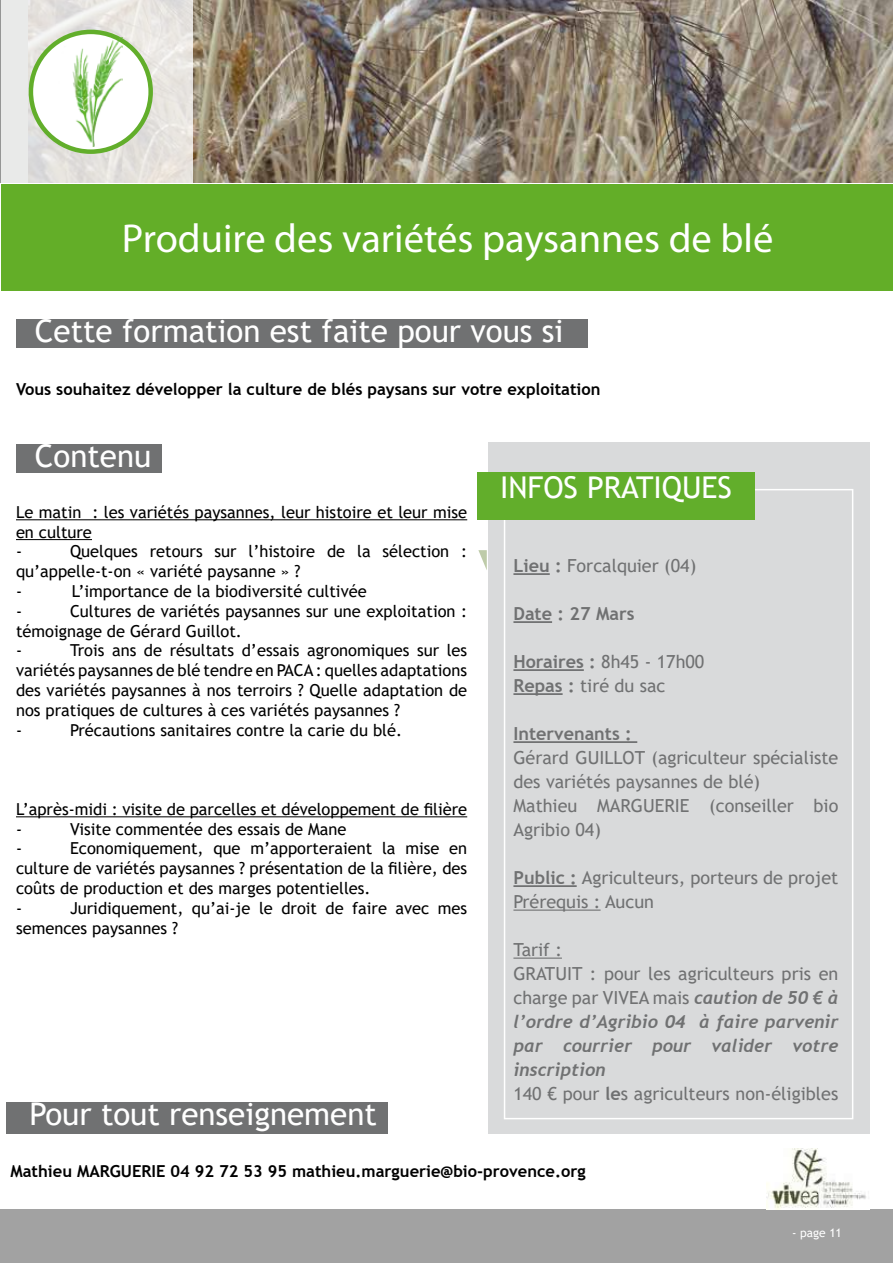
<style>
.page{position:relative;width:893px;height:1263px;background:#fff}
.page>*{position:absolute;margin:0;border:0;box-sizing:border-box;transform-origin:0 0}
.t1{font:40.5px "Myriad Pro";color:#fff}
.t2{font:31.35px "Trebuchet MS";color:#fff}
.t3{font:30px "Trebuchet MS";color:#fff}
.t4{font:18px/24px "Trebuchet MS";color:#707172}
.t5{font:italic 700 18px/24px "Trebuchet";color:#707172;text-align:justify}
.t6{font:700 18px "Trebuchet MS";color:#707172}
.t7{font:16.5px/19.8px "Trebuchet MS";color:#000}
.t8{font:700 16.5px "Trebuchet MS";color:#000}
.t9{font:italic 16.5px "Trebuchet MS";color:#000}
.t10{font:12px "Trebuchet MS";color:#fff}
.s1{font-weight:700}
.s2{font-family:"Trebuchet";font-weight:700;font-style:italic}
</style>
<div class="page">
<div style="left:0;top:1210px;width:893px;height:53px;background:#a2a2a2"></div>
<img style="left:192px;top:0;width:701px;height:183px">
<svg style="left:1px;top:0;width:191px;height:183px;background:#e5e4df"></svg>
<div style="left:488px;top:442px;width:382px;height:691px;background:#d9dadb"></div>
<div style="left:504px;top:489px;width:349px;height:630px;border:2px solid #fff"></div>
<hr style="left:513px;top:573px;width:37px;height:2px;background:#707172">
<hr style="left:513px;top:621px;width:39px;height:2px;background:#707172">
<hr style="left:513px;top:669px;width:71px;height:2px;background:#707172">
<hr style="left:513px;top:693px;width:50px;height:2px;background:#707172">
<hr style="left:513px;top:741px;width:124px;height:2px;background:#707172">
<hr style="left:513px;top:885px;width:64px;height:2px;background:#707172">
<hr style="left:513px;top:909px;width:88px;height:2px;background:#707172">
<hr style="left:513px;top:957px;width:49px;height:2px;background:#707172">
<svg style="left:478px;top:550px;width:9px;height:20px"></svg>
<div style="left:16px;top:444px;width:146px;height:28px;background:#707172"></div>
<div style="left:16px;top:319px;width:571px;height:28px;background:#707172"></div>
<div style="left:7px;top:1102px;width:381px;height:31px;background:#707172"></div>
<hr style="left:16px;top:519px;width:451px;height:1px;background:#000">
<hr style="left:16px;top:539px;width:76px;height:1px;background:#000">
<hr style="left:16px;top:816px;width:451px;height:1px;background:#000">
<img style="left:766px;top:1148px;width:100px;height:62px">
<svg style="left:31px;top:32px;width:120px;height:120px"></svg>
<div style="left:29px;top:30px;width:124px;height:124px;border:4px solid #62ae2b;border-radius:50%"></div>
<img style="left:16px;top:37px;width:107px;height:109px">
<div style="left:1px;top:184px;width:892px;height:106px;background:#63ae28"></div>
<div style="left:477px;top:472px;width:278px;height:47px;background:#62ae2b"></div>
<h1 class="t1" style="left:122px;top:214px;width:653px">Produire des variétés paysannes de blé</h1>
<h2 class="t2" style="left:35px;top:311px;width:530px">Cette formation est faite pour vous si</h2>
<p class="t8" style="left:16px;top:379px;width:586px">Vous souhaitez développer la culture de blés paysans sur votre exploitation</p>
<h2 class="t2" style="left:35px;top:436px;width:118px">Contenu</h2>
<p class="t7" style="left:16px;top:502px;width:453px">Le matin : les variétés paysannes, leur histoire et leur mise en culture<br>-</p>
<p class="t7" style="left:16px;top:541px;width:453px;text-indent:54px">Quelques retours sur l’histoire de la sélection : qu’appelle-t-on « variété paysanne » ?<br>-</p>
<p class="t7" style="left:72px;top:581px;width:297px">L’importance de la biodiversité cultivée</p>
<p class="t7" style="left:16px;top:601px;width:453px;text-indent:54px">Cultures de variétés paysannes sur une exploitation : témoignage de Gérard Guillot.<br>-</p>
<p class="t7" style="left:16px;top:601px;width:8px">-</p>
<p class="t7" style="left:16px;top:640px;width:453px;text-indent:54px">Trois ans de résultats d’essais agronomiques sur les variétés paysannes de blé tendre en PACA : quelles adaptations des variétés paysannes à nos terroirs ? Quelle adaptation de nos pratiques de cultures à ces variétés paysannes ?<br>-</p>
<p class="t7" style="left:70px;top:720px;width:334px">Précautions sanitaires contre la carie du blé.</p>
<p class="t7" style="left:16px;top:799px;width:453px">L’après-midi : visite de parcelles et développement de filière</p>
<p class="t9" style="left:16px;top:818px;width:8px">-</p>
<p class="t7" style="left:70px;top:819px;width:278px">Visite commentée des essais de Mane</p>
<p class="t7" style="left:16px;top:838px;width:8px">-</p>
<p class="t7" style="left:16px;top:838px;width:453px;text-indent:54px">Economiquement, que m’apporteraient la mise en culture de variétés paysannes ? présentation de la filière, des coûts de production et des marges potentielles.<br>-</p>
<p class="t7" style="left:16px;top:898px;width:453px;text-indent:54px">Juridiquement, qu’ai-je le droit de faire avec mes semences paysannes ?</p>
<h2 class="t2" style="left:29px;top:1094px;width:349px">Pour tout renseignement</h2>
<h3 class="t3" style="left:500px;top:469px;width:233px">INFOS PRATIQUES</h3>
<p class="t4" style="left:513px;top:553px;width:184px"><span class="s1">Lieu :</span> Forcalquier (04)</p>
<p class="t6" style="left:513px;top:602px;width:123px">Date : 27 Mars</p>
<p class="t4" style="left:513px;top:649px;width:192px"><span class="s1">Horaires :</span> 8h45 - 17h00<br><span class="s1">Repas :</span> tiré du sac</p>
<p class="t6" style="left:513px;top:722px;width:120px">Intervenants :</p>
<p class="t4" style="left:513px;top:745px;width:326px">Gérard GUILLOT (agriculteur spécialiste des variétés paysannes de blé)<br>Mathieu MARGUERIE (conseiller bio<br>Agribio 04)</p>
<p class="t4" style="left:513px;top:865px;width:326px"><span class="s1">Public :</span> Agriculteurs, porteurs de projet<br>Prérequis : Aucun</p>
<p class="t4" style="left:513px;top:937px;width:326px">Tarif :<br>GRATUIT : pour les agriculteurs pris en charge par VIVEA mais <span class="s2">caution de 50 € à</span></p>
<p class="t5" style="left:513px;top:1009px;width:326px">l’ordre d’Agribio 04 à faire parvenir par courrier pour valider votre inscription</p>
<p class="t4" style="left:513px;top:1081px;width:326px">140 € pour <span class="s1">le</span>s agriculteurs non-éligibles</p>
<p class="t8" style="left:11px;top:1161px;width:577px">Mathieu MARGUERIE 04 92 72 53 95 mathieu.marguerie@bio-provence.org</p>
<p class="t10" style="left:792px;top:1225px;width:51px">- page 11</p>
</div>
